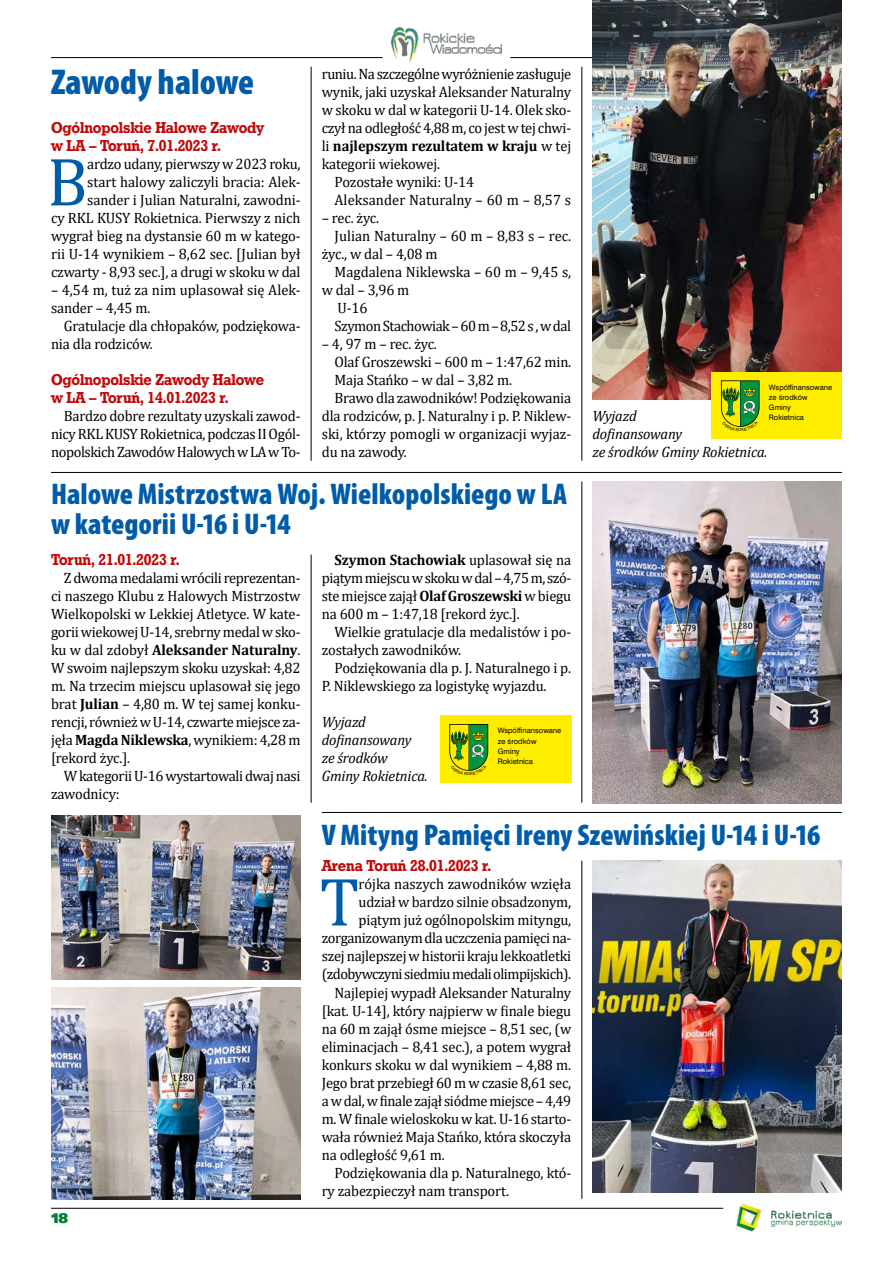
<style>
.page{position:relative;width:893px;height:1263px;background:#fff}
.page>*{position:absolute;margin:0;border:0;box-sizing:border-box;transform-origin:0 0}
.txt_inicjał{font:69px "Cambria";color:#005ca9}
.Tytuł{font:900 condensed 36px "Myriad Pro";color:#005ca9}
.Tytuł-2{font:900 condensed 30px/30px "Myriad Pro";color:#005ca9}
.txt{font:15px/18px "Cambria";letter-spacing:-.01em;color:#000}
.txt_inicjał-2{font:15px/18px "Cambria";letter-spacing:-.01em;color:#000;text-align:right}
.txt-2{font:italic 15px/18px "Cambria";letter-spacing:-.01em;color:#000}
.txt-3{font:15px "Cambria";letter-spacing:-.035em;color:#000}
.śródtytuł{font:13.5px/18px "Geo Slb 712 Bd PL";letter-spacing:-.015em;color:#c00808;scale:.95 1}
.t1{font:13.5px "Humnst 777 X Blk PL";color:#008136}
.t2{font:7.05px/10.4px "Swis 721 PL";color:#000}
.t3{font:6.9px/10.2px "Swis 721 PL";color:#000}
.s1{font-weight:700}
</style>
<div class="page">
<hr style="left:51px;top:57px;width:332px;height:1px;background:#000">
<hr style="left:510px;top:57px;width:332px;height:1px;background:#000">
<img style="left:392px;top:28px;width:109px;height:35px">
<hr style="left:51px;top:1208px;width:672px;height:1px;background:#000">
<img style="left:736px;top:1203px;width:106px;height:29px">
<hr style="left:311px;top:67px;width:1px;height:394px;background:#000">
<hr style="left:582px;top:67px;width:1px;height:394px;background:#000">
<img style="left:592px;top:0;width:250px;height:400px">
<hr style="left:582px;top:861px;width:1px;height:338px;background:#000">
<img style="left:592px;top:860px;width:250px;height:333px">
<hr style="left:311px;top:555px;width:1px;height:248px;background:#000">
<hr style="left:582px;top:482px;width:1px;height:321px;background:#000">
<img style="left:592px;top:482px;width:250px;height:321px">
<img style="left:51px;top:815px;width:249px;height:164px">
<img style="left:51px;top:987px;width:249px;height:212px">
<div style="left:440px;top:715px;width:131px;height:68px;background:#ffed00"></div>
<div style="left:712px;top:372px;width:130px;height:67px;background:#ffed00"></div>
<hr style="left:51px;top:472px;width:791px;height:1px;background:#000">
<hr style="left:322px;top:812px;width:520px;height:1px;background:#000">
<svg style="left:449px;top:724px;width:39px;height:47px"></svg>
<svg style="left:721px;top:380px;width:38px;height:47px"></svg>
<p class="Tytuł" style="left:51px;top:62px;width:205px">Zawody halowe</p>
<p class="śródtytuł" style="left:51px;top:119px;width:226px">Ogólnopolskie Halowe Zawody w LA – Toruń, 7.01.2023 r.</p>
<p class="txt_inicjał" style="left:47px;top:141px;width:42px">B</p>
<p class="txt_inicjał-2" style="left:51px;top:155px;width:251px">ardzo udany, pierwszy w 2023 roku,<br>start halowy zaliczyli bracia: Alek&shy;sander i Julian Naturalni, zawodni-<br>cy RKL KUSY Rokietnica. Pierwszy z nich wygrał bieg na dystansie 60 m w katego&shy;rii U-14 wynikiem – 8,62 sec. [Julian był czwarty - 8,93 sec.], a drugi w skoku w dal</p>
<p class="txt_inicjał-2" style="left:51px;top:281px;width:251px;text-align:left">– 4,54 m, tuż za nim uplasował się Alek&shy;sander – 4,45 m.</p>
<p class="txt" style="left:51px;top:317px;width:251px;text-indent:13px">Gratulacje dla chłopaków, podziękowa&shy;nia dla rodziców.</p>
<p class="śródtytuł" style="left:51px;top:371px;width:226px">Ogólnopolskie Zawody Halowe w LA – Toruń, 14.01.2023 r.</p>
<p class="txt" style="left:51px;top:407px;width:251px;text-align:justify;text-indent:13px">Bardzo dobre rezultaty uzyskali zawod&shy;nicy RKL KUSY Rokietnica, podczas II Ogól&shy;nopolskich Zawodów Halowych w LA w To-</p>
<p class="txt" style="left:322px;top:65px;width:251px;text-align:justify">runiu. Na szczególne wyróżnienie zasługuje wynik, jaki uzyskał Aleksander Naturalny w skoku w dal w kategorii U-14. Olek sko&shy;czył na odległość 4,88 m, co jest w tej chwi&shy;li <span class="s1">najlepszym rezultatem w kraju</span> w tej kategorii wiekowej.</p>
<p class="txt" style="left:334px;top:173px;width:141px">Pozostałe wyniki: U-14</p>
<p class="txt" style="left:334px;top:191px;width:238px">Aleksander Naturalny – 60 m – 8,57 s</p>
<p class="txt" style="left:322px;top:209px;width:59px">– rec. życ.</p>
<p class="txt" style="left:322px;top:227px;width:251px;text-indent:13px">Julian Naturalny – 60 m – 8,83 s – rec. życ., w dal – 4,08 m</p>
<p class="txt" style="left:322px;top:263px;width:251px;text-indent:13px">Magdalena Niklewska – 60 m – 9,45 s, w dal – 3,96 m</p>
<p class="txt" style="left:338px;top:299px;width:31px">U-16</p>
<p class="txt-3" style="left:334px;top:317px;width:238px">Szymon Stachowiak – 60 m – 8,52 s , w dal</p>
<p class="txt" style="left:322px;top:335px;width:117px">– 4, 97 m – rec. życ.</p>
<p class="txt" style="left:334px;top:353px;width:238px">Olaf Groszewski – 600 m – 1:47,62 min.</p>
<p class="txt" style="left:334px;top:371px;width:179px">Maja Stańko – w dal – 3,82 m.</p>
<p class="txt" style="left:322px;top:389px;width:251px;text-align:justify;text-indent:13px">Brawo dla zawodników! Podziękowania dla rodziców, p. J. Naturalny i p. P. Niklew&shy;ski, którzy pomogli w organizacji wyjaz&shy;du na zawody.</p>
<p class="Tytuł-2" style="left:51px;top:479px;width:517px">Halowe Mistrzostwa Woj. Wielkopolskiego w LA w kategorii U-16 i U-14</p>
<p class="śródtytuł" style="left:51px;top:551px;width:137px">Toruń, 21.01.2023 r.</p>
<p class="txt" style="left:51px;top:569px;width:251px;text-align:justify;text-indent:13px">Z dwoma medalami wrócili reprezentan&shy;ci naszego Klubu z Halowych Mistrzostw Wielkopolski w Lekkiej Atletyce. W kate&shy;gorii wiekowej U-14, srebrny medal w sko&shy;ku w dal zdobył <span class="s1">Aleksander Naturalny</span>.<br>W swoim najlepszym skoku uzyskał: 4,82 m. Na trzecim miejscu uplasował się jego brat <span class="s1">Julian</span> – 4,80 m. W tej samej konku&shy;rencji, również w U-14, czwarte miejsce za&shy;jęła <span class="s1">Magda Niklewska</span>, wynikiem: 4,28 m [rekord życ.].</p>
<p class="txt" style="left:51px;top:767px;width:251px;text-indent:13px">W kategorii U-16 wystartowali dwaj nasi zawodnicy:</p>
<p class="txt" style="left:322px;top:551px;width:251px;text-align:justify;text-indent:13px"><span class="s1">Szymon Stachowiak</span> uplasował się na piątym miejscu w skoku w dal – 4,75 m, szó&shy;ste miejsce zajął <span class="s1">Olaf Groszewski</span> w biegu na 600 m – 1:47,18 [rekord życ.].</p>
<p class="txt" style="left:322px;top:623px;width:251px;text-indent:13px">Wielkie gratulacje dla medalistów i po&shy;zostałych zawodników.</p>
<p class="txt" style="left:322px;top:659px;width:251px;text-indent:13px">Podziękowania dla p. J. Naturalnego i p.<br>P. Niklewskiego za logistykę wyjazdu.</p>
<p class="txt-2" style="left:322px;top:713px;width:108px">Wyjazd dofinansowany ze środków<br>Gminy Rokietnica.</p>
<p class="t2" style="left:498px;top:725px;width:65px">Współfinansowane ze środków<br>Gminy<br>Rokietnica</p>
<p class="t3" style="left:769px;top:382px;width:65px">Współfinansowane ze środków<br>Gminy<br>Rokietnica</p>
<p class="txt-2" style="left:592px;top:407px;width:177px">Wyjazd<br>dofinansowany<br>ze środków Gminy Rokietnica.</p>
<p class="t1" style="left:51px;top:1209px;width:19px">18</p>
<p class="Tytuł-2" style="left:322px;top:820px;width:500px">V Mityng Pamięci Ireny Szewińskiej U-14 i U-16</p>
<p class="śródtytuł" style="left:322px;top:857px;width:180px">Arena Toruń 28.01.2023 r.</p>
<p class="txt_inicjał" style="left:320px;top:861px;width:41px">T</p>
<p class="txt_inicjał-2" style="left:322px;top:875px;width:251px">rójka naszych zawodników wzięła udział w bardzo silnie obsadzonym, piątym już ogólnopolskim mityngu, zorganizowanym dla uczczenia pamięci na&shy;szej najlepszej w historii kraju lekkoatletki (zdobywczyni siedmiu medali olimpijskich).</p>
<p class="txt" style="left:322px;top:983px;width:251px;text-align:justify;text-indent:13px">Najlepiej wypadł Aleksander Naturalny [kat. U-14], który najpierw w finale biegu na 60 m zajął ósme miejsce – 8,51 sec, (w eliminacjach – 8,41 sec.), a potem wygrał konkurs skoku w dal wynikiem – 4,88 m.<br>Jego brat przebiegł 60 m w czasie 8,61 sec, a w dal, w finale zajął siódme miejsce – 4,49 m. W finale wieloskoku w kat. U-16 starto&shy;wała również Maja Stańko, która skoczyła na odległość 9,61 m.</p>
<p class="txt" style="left:322px;top:1163px;width:251px;text-indent:13px">Podziękowania dla p. Naturalnego, któ&shy;ry zabezpieczył nam transport.</p>
</div>
